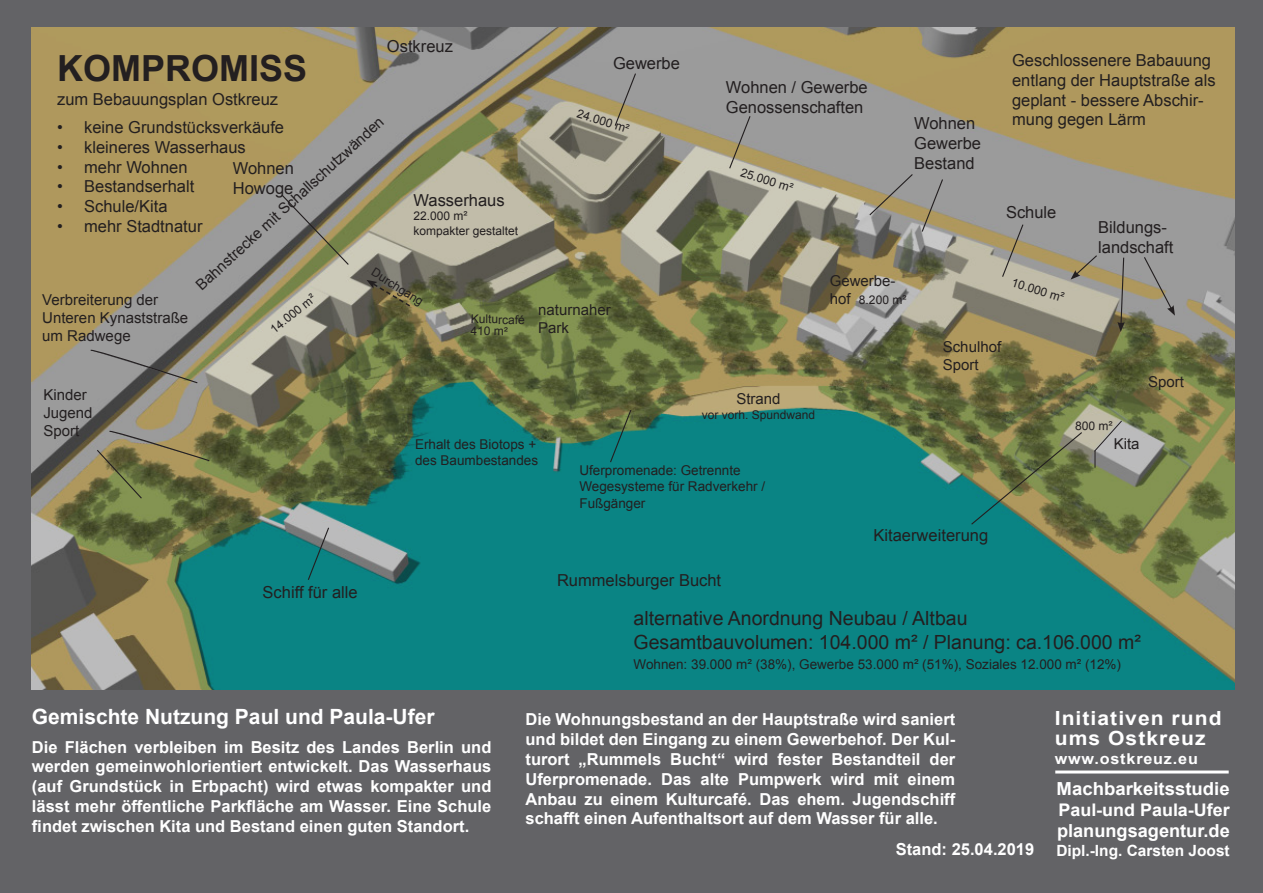
<style>
.page{position:relative;width:1263px;height:893px;background:#fff}
.page>*{position:absolute;margin:0;border:0;box-sizing:border-box;transform-origin:0 0}
.Absatzformat_3{font:700 36px "Arial";color:#231f20}
.Absatzformat_4{font:700 21px "Arial";color:#fff}
._15{font:19.5px "Arial";color:#231f20}
.Absatzformat_4-2{font:700 19.5px/19.5px "Arial";letter-spacing:.05em;color:#fff;scale:1.08 1}
.Absatzformat_1{font:700 18px "Arial";color:#fff}
.Absatzformat_1-2{font:700 17.4px "Arial";color:#fff}
.Absatzformat_4-3{font:700 16.5px/19.8px "Arial";color:#fff;text-align:justify}
._15-2{font:16.5px/19.8px "Arial";color:#231f20}
.Absatzformat_1-3{font:700 15.45px "Arial";color:#fff}
._10{font:15px/18px "Arial";color:#231f20}
._15-3{font:15px/18px "Arial";color:#231f20}
.Absatzformat_4-4{font:700 15px "Arial";letter-spacing:.05em;color:#fff;scale:1.08 1}
._10-2{font:13.5px/16.2px "Arial";color:#231f20}
._15-4{font:13.5px "Arial";color:#231f20}
._8{font:12px "Arial";color:#231f20}
._10-3{font:12px "Arial";color:#231f20}
._15-5{font:12px "Arial";color:#231f20}
.s1{font-size:15px}
</style>
<div class="page">
<div style="left:1px;top:0;width:1262px;height:893px;background:#636366"></div>
<img style="left:32px;top:28px;width:1203px;height:661px">
<hr style="left:1055px;top:770px;width:174px;height:3px;background:#fff">
<svg style="left:280px;top:194px;width:70px;height:72px;background:#898775"></svg>
<svg style="left:921px;top:178px;width:23px;height:55px"></svg>
<svg style="left:970px;top:431px;width:113px;height:95px;background:#67784e"></svg>
<svg style="left:1001px;top:223px;width:23px;height:55px"></svg>
<svg style="left:614px;top:72px;width:23px;height:55px"></svg>
<svg style="left:307px;top:526px;width:23px;height:55px"></svg>
<svg style="left:728px;top:115px;width:23px;height:55px"></svg>
<svg style="left:90px;top:349px;width:108px;height:35px;background:#85847e"></svg>
<svg style="left:366px;top:280px;width:46px;height:28px"></svg>
<svg style="left:868px;top:173px;width:46px;height:43px;background:#9d9582"></svg>
<svg style="left:609px;top:409px;width:23px;height:55px"></svg>
<svg style="left:96px;top:430px;width:114px;height:70px;background:#807c51"></svg>
<svg style="left:1070px;top:254px;width:28px;height:26px"></svg>
<svg style="left:1143px;top:256px;width:32px;height:60px;background:#96938c"></svg>
<svg style="left:1117px;top:256px;width:8px;height:76px"></svg>
<svg style="left:1094px;top:420px;width:28px;height:48px"></svg>
<p class="_15-2" style="left:387px;top:36px;width:68px">Ostkreuz</p>
<p class="Absatzformat_3" style="left:57px;top:44px;width:252px">KOMPROMISS</p>
<p class="_15-2" style="left:57px;top:89px;width:223px">zum Bebauungsplan Ostkreuz</p>
<p class="_15-2" style="left:57px;top:118px;width:228px">• keine Grundstücksverkäufe</p>
<p class="_15-2" style="left:57px;top:137px;width:190px">• kleineres Wasserhaus</p>
<p class="_15-2" style="left:57px;top:157px;width:132px">• mehr Wohnen</p>
<p class="_15-2" style="left:57px;top:177px;width:139px">• Bestandserhalt</p>
<p class="_15-2" style="left:57px;top:197px;width:112px">• Schule/Kita</p>
<p class="_15-2" style="left:57px;top:217px;width:147px">• mehr Stadtnatur</p>
<p class="_15-2" style="left:613px;top:54px;width:68px">Gewerbe</p>
<p class="_15-2" style="left:726px;top:77px;width:143px">Wohnen / Gewerbe</p>
<p class="_15-2" style="left:726px;top:97px;width:139px">Genossenschaften</p>
<p class="_10" style="left:192px;top:280px;width:250px;rotate:-42deg">Bahnstrecke mit Schallschutzwänden</p>
<p class="_8" style="left:580px;top:106px;width:56px;rotate:17deg">24.000 m²</p>
<p class="_15-2" style="left:233px;top:159px;width:63px">Wohnen<br>Howoge</p>
<p class="_8" style="left:743px;top:165px;width:56px;rotate:17deg">25.000 m²</p>
<p class="_15-2" style="left:414px;top:190px;width:93px">Wasserhaus</p>
<p class="_15-5" style="left:414px;top:208px;width:56px">22.000 m²</p>
<p class="_15-5" style="left:414px;top:223px;width:106px">kompakter gestaltet</p>
<p class="_8" style="left:377px;top:264px;width:60px;rotate:33deg">Durchgang</p>
<p class="_10" style="left:830px;top:272px;width:67px">Gewerbe-</p>
<p class="_10-3" style="left:830px;top:292px;width:78px"><span class="s1">hof</span> 8.200 m²</p>
<p class="_8" style="left:267px;top:324px;width:56px;rotate:-39deg">14.000 m²</p>
<p class="_15-3" style="left:42px;top:291px;width:147px">Verbreiterung der<br>Unteren Kynaststraße</p>
<p class="_15-3" style="left:42px;top:327px;width:90px">um Radwege</p>
<p class="_10" style="left:538px;top:301px;width:74px">naturnaher</p>
<p class="_10" style="left:538px;top:319px;width:32px">Park</p>
<p class="_8" style="left:471px;top:311px;width:56px;rotate:1deg">Kulturcafé</p>
<p class="_8" style="left:471px;top:323px;width:39px;rotate:1deg">410 m²</p>
<p class="_15-3" style="left:43px;top:386px;width:45px">Kinder</p>
<p class="_15-3" style="left:43px;top:404px;width:51px">Jugend</p>
<p class="_15-3" style="left:43px;top:422px;width:37px">Sport</p>
<p class="_10-2" style="left:415px;top:436px;width:123px">Erhalt des Biotops +</p>
<p class="_10-2" style="left:415px;top:452px;width:125px">des Baumbestandes</p>
<p class="_10" style="left:736px;top:390px;width:46px">Strand</p>
<p class="_10-3" style="left:702px;top:407px;width:115px">vor vorh. Spundwand</p>
<p class="_10-2" style="left:579px;top:462px;width:187px">Uferpromenade: Getrennte<br>Wegesysteme für Radverkehr /<br>Fußgänger</p>
<p class="_15-2" style="left:914px;top:114px;width:68px">Wohnen<br>Gewerbe</p>
<p class="_15-2" style="left:914px;top:154px;width:62px">Bestand</p>
<p class="_15-2" style="left:1012px;top:50px;width:205px">Geschlossenere Babauung entlang der Hauptstraße als geplant - bessere Abschir&shy;mung gegen Lärm</p>
<p class="_15-2" style="left:1006px;top:203px;width:52px">Schule</p>
<p class="_8" style="left:1014px;top:274px;width:56px;rotate:17deg">10.000 m²</p>
<p class="_15-2" style="left:1098px;top:218px;width:77px">Bildungs&shy;landschaft</p>
<p class="_10" style="left:943px;top:338px;width:60px">Schulhof<br>Sport</p>
<p class="_10" style="left:1148px;top:373px;width:37px">Sport</p>
<p class="_8" style="left:1075px;top:418px;width:39px;rotate:1deg">800 m²</p>
<p class="_10" style="left:1114px;top:435px;width:27px">Kita</p>
<p class="_15-2" style="left:263px;top:582px;width:97px">Schiff für alle</p>
<p class="Absatzformat_4" style="left:32px;top:703px;width:404px">Gemischte Nutzung Paul und Paula-Ufer</p>
<p class="Absatzformat_4-3" style="left:32px;top:737px;width:461px">Die Flächen verbleiben im Besitz des Landes Berlin und werden gemeinwohlorientiert entwickelt. Das Wasserhaus (auf Grundstück in Erbpacht) wird etwas kompakter und lässt mehr öffentliche Parkfläche am Wasser. Eine Schule findet zwischen Kita und Bestand einen guten Standort.</p>
<p class="_15-2" style="left:557px;top:571px;width:166px">Rummelsburger Bucht</p>
<p class="_15-2" style="left:873px;top:525px;width:116px">Kitaerweiterung</p>
<p class="_15" style="left:634px;top:606px;width:335px">alternative Anordnung Neubau / Altbau</p>
<p class="_15" style="left:634px;top:629px;width:509px">Gesamtbauvolumen: 104.000 m² / Planung: ca.106.000 m²</p>
<p class="_15-4" style="left:634px;top:656px;width:489px">Wohnen: 39.000 m² (38%), Gewerbe 53.000 m² (51%), Soziales 12.000 m² (12%)</p>
<p class="Absatzformat_4-3" style="left:525px;top:710px;width:431px">Die Wohnungsbestand an der Hauptstraße wird saniert und bildet den Eingang zu einem Gewerbehof. Der Kul&shy;turort „Rummels Bucht“ wird fester Bestandteil der Uferpromenade. Das alte Pumpwerk wird mit einem Anbau zu einem Kulturcafé. Das ehem. Jugendschiff schafft einen Aufenthaltsort auf dem Wasser für alle.</p>
<p class="Absatzformat_4-3" style="left:896px;top:840px;width:140px">Stand: 25.04.2019</p>
<p class="Absatzformat_4-2" style="left:1055px;top:709px;width:156px">Initiativen rund ums Ostkreuz</p>
<p class="Absatzformat_4-4" style="left:1055px;top:749px;width:134px">www.ostkreuz.eu</p>
<p class="Absatzformat_1" style="left:1057px;top:776px;width:175px">Machbarkeitsstudie</p>
<p class="Absatzformat_1-2" style="left:1058px;top:798px;width:173px">Paul-und Paula-Ufer</p>
<p class="Absatzformat_1" style="left:1057px;top:819px;width:174px">planungsagentur.de</p>
<p class="Absatzformat_1-3" style="left:1056px;top:840px;width:175px">Dipl.-Ing. Carsten Joost</p>
</div>
